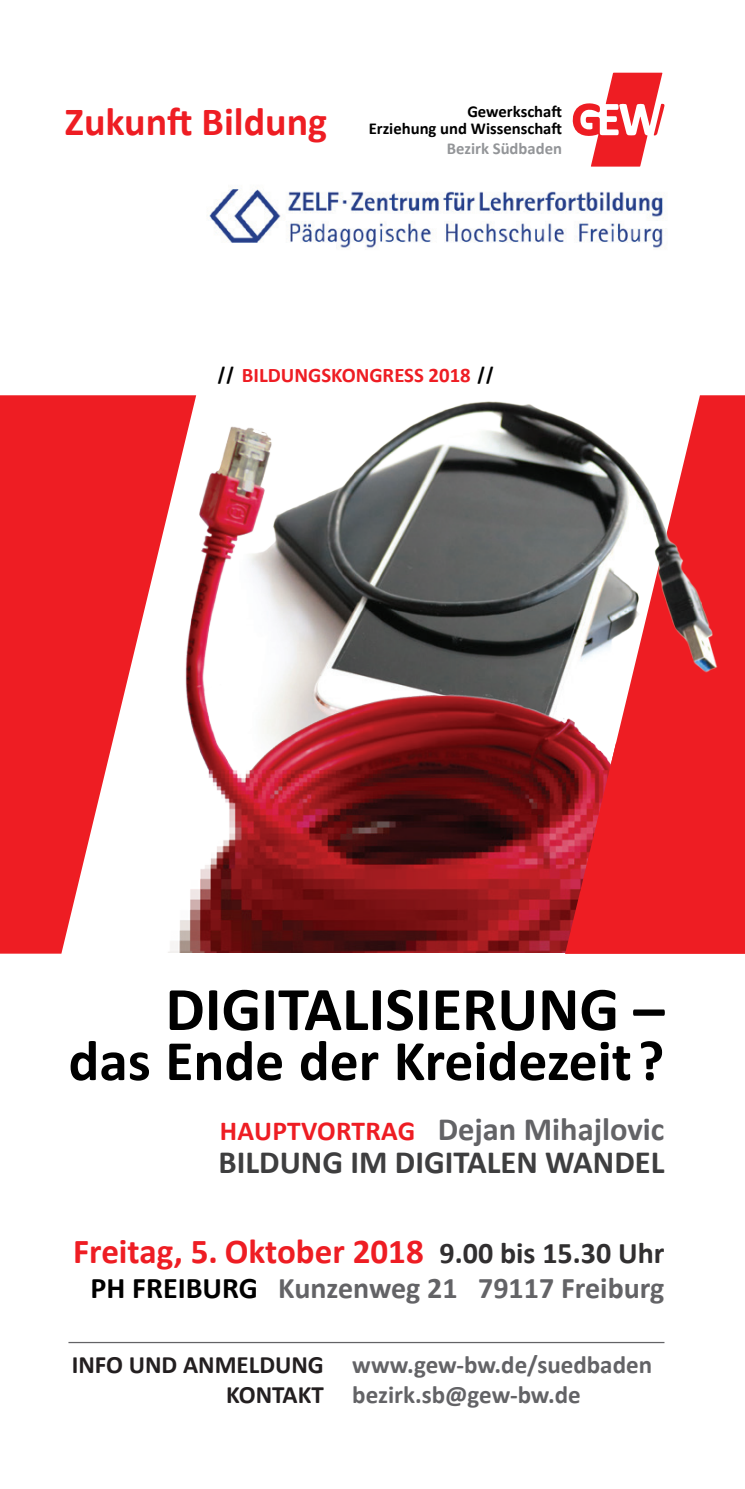
<style>
.page{position:relative;width:745px;height:1489px;background:#fff}
.page>*{position:absolute;margin:0;border:0;box-sizing:border-box;transform-origin:0 0}
.t1{font:700 62.5px "Calibri";color:#000}
.t2{font:700 57.5px "Calibri";color:#000}
.t3{font:700 40px "Calibri";color:#ee1d23}
.t4{font:700 35px "Calibri";color:#ee1d23}
.t5{font:700 32.5px/32.5px "Calibri";color:#3e3e3f}
.t6{font:700 30px "Calibri";color:#636366}
.t7{font:700 25px/30px "Calibri";color:#636366}
.t8{font:700 20.75px "Calibri";color:#ee1d23}
.t9{font:700 16.75px/17.5px "Calibri";color:#000;text-align:right}
.t10{font:700 16.75px "Calibri";color:#939598}
.s1{font-size:20px;color:#000}
.s2{font-size:27.5px;color:#ee1d23}
.s3{color:#636366}
.s4{font-size:30px;color:#312f30}
.s5{color:#000}
.s6{color:#231f20}
</style>
<div class="page">
<img style="left:196px;top:396px;width:548px;height:556px">
<img style="left:209px;top:186px;width:454px;height:64px">
<svg style="left:572px;top:73px;width:92px;height:94px"></svg>
<hr style="left:68px;top:1341px;width:596px;height:1px;background:#636366">
<svg style="left:564px;top:742px;width:180px;height:211px;background:#e31f26"></svg>
<svg style="left:0;top:395px;width:196px;height:558px;fill:#ee1d23"></svg>
<h3 class="t3" style="left:65px;top:93px;width:264px">Zukunft Bildung</h3>
<p class="t9" style="left:368px;top:102px;width:195px">Gewerkschaft<br>Erziehung und Wissenschaft</p>
<p class="t10" style="left:446px;top:136px;width:117px">Bezirk Südbaden</p>
<p class="t8" style="left:218px;top:360px;width:280px"><span class="s1">//</span> BILDUNGSKONGRESS 2018 <span class="s1">//</span></p>
<h1 class="t1" style="left:165px;top:964px;width:500px">DIGITALISIERUNG –</h1>
<h2 class="t2" style="left:68px;top:1020px;width:597px">das Ende der Kreidezeit ?</h2>
<h3 class="t5" style="left:218px;top:1112px;width:447px"><span class="s2">HAUPTVORTRAG</span> <span class="s3">Dejan Mihajlovic<br></span>BILDUNG IM DIGITALEN WANDEL</h3>
<h3 class="t4" style="left:73px;top:1226px;width:592px">Freitag, 5. Oktober 2018 <span class="s4">9.00 bis 15.30 Uhr</span></h3>
<p class="t6" style="left:90px;top:1266px;width:575px"><span class="s5">PH FREIBURG</span> Kunzenweg 21 79117 Freiburg</p>
<p class="t7" style="left:226px;top:1348px;width:427px;text-indent:-154px"><span class="s6">INFO UND ANMELDUNG</span> www.gew-bw.de/suedbaden<br><span class="s6">KONTAKT</span> bezirk.sb@gew-bw.de</p>
</div>
